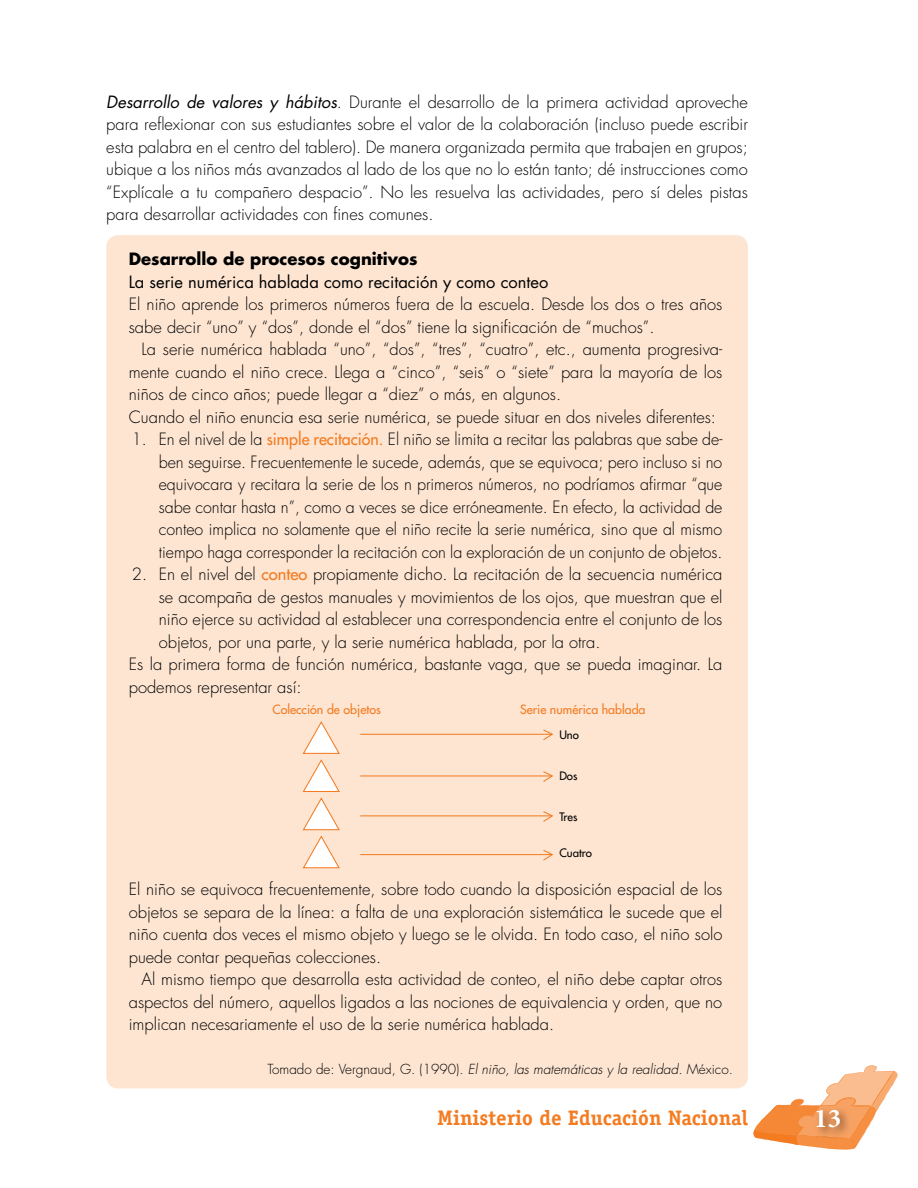
<style>
.page{position:relative;width:918px;height:1188px;background:#fff}
.page>*{position:absolute;margin:0;border:0;box-sizing:border-box;transform-origin:0 0}
.t1{font:700 27px "Minion Pro";color:#fff}
.t2{font:700 21px "Officina Serif Std";color:#f47b20}
.t3{font:300 16.5px/22.5px "Futura";color:#000;text-align:justify}
.t4{font:16.5px "Futura";color:#000}
.t5{font:700 16.5px "Futura";color:#000}
.t6{font:300 13.5px "Futura";color:#000}
.t7{font:12.45px "Futura";color:#f47b20}
.t8{font:11.4px "Futura";color:#000}
.s1{font-weight:400;font-style:italic}
.s2{font-weight:400;color:#f47b20}
.s3{font-style:italic}
</style>
<div class="page">
<svg style="left:753px;top:1065px;width:145px;height:85px"></svg>
<div style="left:814px;top:1106px;width:38px;height:33px;background:#000;opacity:.55"></div>
<div style="left:106px;top:235px;width:642px;height:854px;background:#fde5d2;border-radius:12px"></div>
<svg style="left:302px;top:721px;width:38px;height:148px"></svg>
<hr style="left:360px;top:734px;width:192px;height:1px;background:#f47b20">
<svg style="left:542px;top:729px;width:12px;height:11px"></svg>
<hr style="left:360px;top:775px;width:192px;height:1px;background:#f47b20">
<svg style="left:542px;top:771px;width:11px;height:11px"></svg>
<hr style="left:360px;top:815px;width:192px;height:1px;background:#f47b20">
<svg style="left:542px;top:811px;width:12px;height:11px"></svg>
<hr style="left:360px;top:854px;width:192px;height:1px;background:#f47b20">
<svg style="left:542px;top:850px;width:12px;height:11px"></svg>
<p class="t3" style="left:106px;top:91px;width:643px"><span class="s1">Desarrollo de valores y hábitos</span>. Durante el desarrollo de la primera actividad aproveche para reflexionar con sus estudiantes sobre el valor de la colaboración (incluso puede escribir esta palabra en el centro del tablero). De manera organizada permita que trabajen en grupos; ubique a los niños más avanzados al lado de los que no lo están tanto; dé instrucciones como “Explícale a tu compañero despacio”. No les resuelva las actividades, pero sí deles pistas para desarrollar actividades con fines comunes.</p>
<p class="t5" style="left:129px;top:248px;width:290px">Desarrollo de procesos cognitivos</p>
<p class="t4" style="left:129px;top:271px;width:421px">La serie numérica hablada como recitación y como conteo</p>
<p class="t3" style="left:129px;top:293px;width:595px">El niño aprende los primeros números fuera de la escuela. Desde los dos o tres años sabe decir “uno” y “dos”, donde el “dos” tiene la significación de “muchos”.</p>
<p class="t3" style="left:129px;top:338px;width:595px;text-align:left;text-indent:13px">La serie numérica hablada “uno”, “dos”, “tres”, “cuatro”, etc., aumenta progresiva&shy;mente cuando el niño crece. Llega a “cinco”, “seis” o “siete” para la mayoría de los niños de cinco años; puede llegar a “diez” o más, en algunos.<br>Cuando el niño enuncia esa serie numérica, se puede situar en dos niveles diferentes:</p>
<p class="t3" style="left:159px;top:428px;width:565px;text-indent:-27px">1. En el nivel de la <span class="s2">simple recitación.</span> El niño se limita a recitar las palabras que sabe de&shy;ben seguirse. Frecuentemente le sucede, además, que se equivoca; pero incluso si no equivocara y recitara la serie de los n primeros números, no podríamos afirmar “que sabe contar hasta n”, como a veces se dice erróneamente. En efecto, la actividad de conteo implica no solamente que el niño recite la serie numérica, sino que al mismo tiempo haga corresponder la recitación con la exploración de un conjunto de objetos.</p>
<p class="t3" style="left:132px;top:563px;width:592px">2. En el nivel del <span class="s2">conteo</span> propiamente dicho. La recitación de la secuencia numérica</p>
<p class="t3" style="left:159px;top:586px;width:565px">se acompaña de gestos manuales y movimientos de los ojos, que muestran que el</p>
<p class="t3" style="left:159px;top:608px;width:565px">niño ejerce su actividad al establecer una correspondencia entre el conjunto de los</p>
<p class="t3" style="left:159px;top:631px;width:443px">objetos, por una parte, y la serie numérica hablada, por la otra.</p>
<p class="t3" style="left:129px;top:653px;width:595px">Es la primera forma de función numérica, bastante vaga, que se pueda imaginar. La</p>
<p class="t3" style="left:129px;top:676px;width:174px">podemos representar así:</p>
<p class="t7" style="left:272px;top:701px;width:110px">Colección de objetos</p>
<p class="t7" style="left:520px;top:701px;width:127px">Serie numérica hablada</p>
<p class="t8" style="left:559px;top:727px;width:21px">Uno</p>
<p class="t8" style="left:559px;top:768px;width:20px">Dos</p>
<p class="t8" style="left:559px;top:809px;width:20px">Tres</p>
<p class="t8" style="left:559px;top:846px;width:34px">Cuatro</p>
<p class="t3" style="left:129px;top:878px;width:595px">El niño se equivoca frecuentemente, sobre todo cuando la disposición espacial de los objetos se separa de la línea: a falta de una exploración sistemática le sucede que el niño cuenta dos veces el mismo objeto y luego se le olvida. En todo caso, el niño solo puede contar pequeñas colecciones.</p>
<p class="t3" style="left:129px;top:968px;width:595px;text-indent:13px">Al mismo tiempo que desarrolla esta actividad de conteo, el niño debe captar otros aspectos del número, aquellos ligados a las nociones de equivalencia y orden, que no implican necesariamente el uso de la serie numérica hablada.</p>
<p class="t6" style="left:267px;top:1060px;width:467px">Tomado de: Vergnaud, G. (1990). <span class="s3">El niño, las matemáticas y la realidad.</span> México.</p>
<p class="t2" style="left:437px;top:1105px;width:312px">Ministerio de Educación Nacional</p>
<h1 class="t1" style="left:814px;top:1100px;width:28px">13</h1>
</div>
